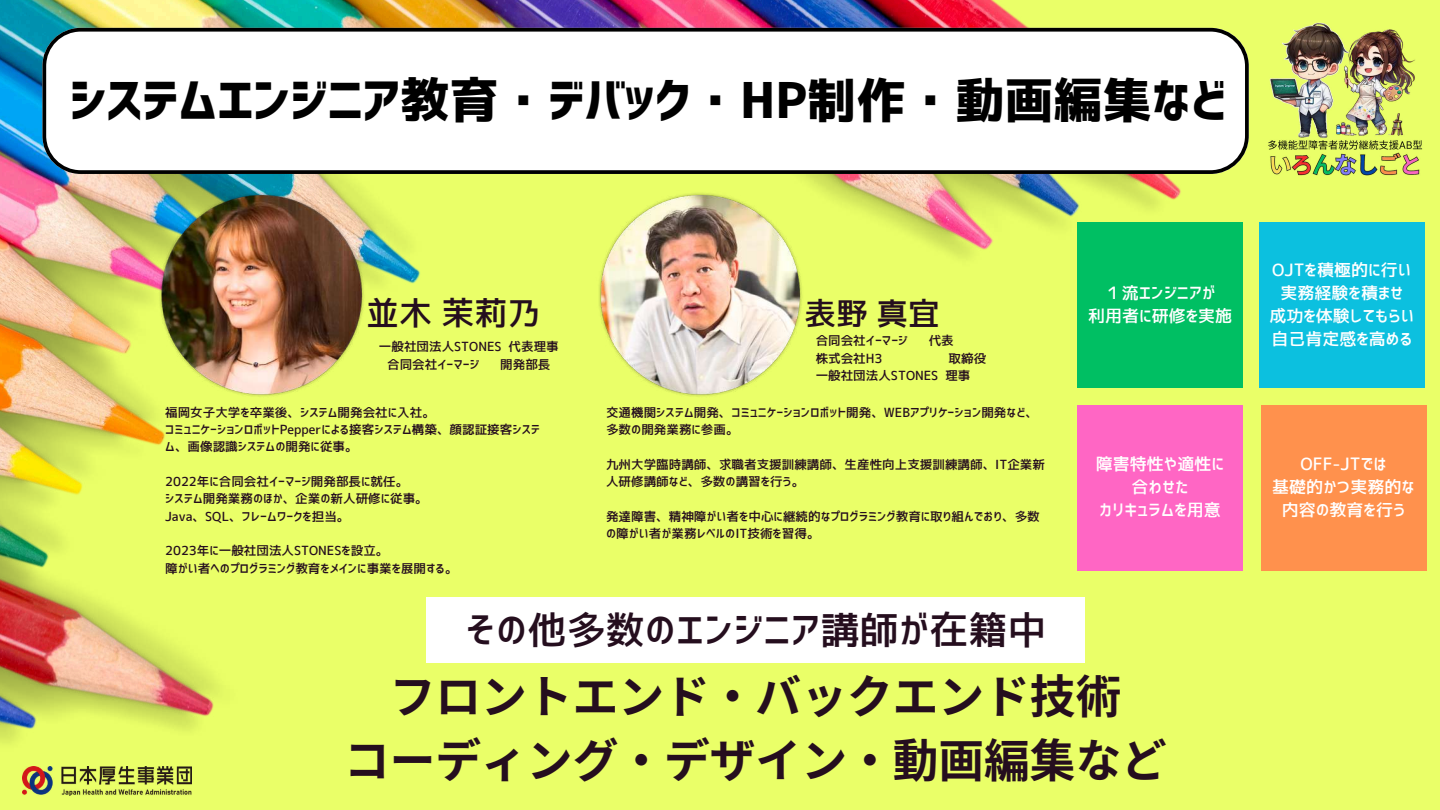
<style>
.page{position:relative;width:1440px;height:810px;background:#eaff68}
.page>*{position:absolute;margin:0;border:0;box-sizing:border-box;transform-origin:0 0}
.t1{font:49.3px "Corporate Logo Bold";color:#000}
.t2{font:700 45.7px/63.8px "Noto Sans CJ Ksc";color:#250e1e;text-align:center}
.t3{font:39px "Corporate Logo Medium";color:#250e1e}
.t4{font:33px "Corporate Logo Medium";color:#250e1e}
.t5{font:31.6px "Corporate Logo Medium";color:#250e1e}
.t6{font:17px/23.2px "Corporate Logo Medium";color:#fff;text-align:center}
.t7{font:12.6px/17.3px "Corporate Logo Medium";color:#250e1e}
</style>
<div class="page">
<img style="left:0;top:0;width:1181px;height:743px">
<div style="left:42px;top:28px;width:1207px;height:146px;background:#fff"></div>
<img style="left:1268px;top:22px;width:155px;height:154px">
<img style="left:22px;top:766px;width:170px;height:29px">
<div style="left:1077px;top:222px;width:166px;height:166px;background:#00bf63"></div>
<div style="left:1077px;top:405px;width:166px;height:166px;background:#ff66c4"></div>
<div style="left:1261px;top:405px;width:165px;height:166px;background:#ff914d"></div>
<div style="left:1259px;top:222px;width:166px;height:166px;background:#0cc0df"></div>
<img style="left:157px;top:190px;width:209px;height:209px">
<img style="left:596px;top:190px;width:209px;height:209px">
<div style="left:426px;top:597px;width:659px;height:66px;background:#fff"></div>
<h1 class="t1" style="left:70px;top:76px;width:1159px">システムエンジニア教育・デバック・HP制作・動画編集など</h1>
<h3 class="t4" style="left:366px;top:297px;width:176px">並木茉莉乃</h3>
<p class="t7" style="left:387px;top:338px;width:173px;text-indent:-8px">一般社団法人STONES 代表理事合同会社イーマージ</p>
<p class="t7" style="left:500px;top:355px;width:52px">開発部長</p>
<p class="t7" style="left:165px;top:403px;width:376px">福岡女子大学を卒業後、システム開発会社に入社。<br>コミュニケーションロボットPepperによる接客システム構築、顔認証接客システム、画像認識システムの開発に従事。</p>
<p class="t7" style="left:165px;top:473px;width:264px">2022年に合同会社イーマージ開発部長に就任。<br>システム開発業務のほか、企業の新人研修に従事。<br>Java、SQL、フレームワークを担当。</p>
<p class="t7" style="left:165px;top:542px;width:294px">2023年に一般社団法人STONESを設立。<br>障がい者へのプログラミング教育をメインに事業を展開する。</p>
<h3 class="t5" style="left:804px;top:297px;width:137px">表野真宜</h3>
<p class="t7" style="left:816px;top:332px;width:94px">合同会社イーマージ</p>
<p class="t7" style="left:929px;top:332px;width:27px">代表</p>
<p class="t7" style="left:816px;top:349px;width:68px">株式会社H3</p>
<p class="t7" style="left:816px;top:349px;width:172px;text-indent:133px">取締役一般社団法人STONES 理事</p>
<p class="t7" style="left:606px;top:403px;width:434px">交通機関システム開発、コミュニケーションロボット開発、WEBアプリケーション開発など、多数の開発業務に参画。</p>
<p class="t7" style="left:606px;top:455px;width:440px">九州大学臨時講師、求職者支援訓練講師、生産性向上支援訓練講師、IT企業新人研修講師など、多数の講習を行う。</p>
<p class="t7" style="left:606px;top:507px;width:435px">発達障害、精神障がい者を中心に継続的なプログラミング教育に取り組んでおり、多数の障がい者が業務レベルのIT技術を習得。</p>
<h3 class="t3" style="left:465px;top:610px;width:583px">その他多数のエンジニア講師が在籍中</h3>
<h3 class="t6" style="left:1088px;top:281px;width:146px">１流エンジニアが<br>利用者に研修を実施</h3>
<h3 class="t6" style="left:1269px;top:258px;width:146px">OJTを積極的に行い実務経験を積ませ<br>成功を体験してもらい自己肯定感を高める</h3>
<h3 class="t6" style="left:1096px;top:452px;width:130px">障害特性や適性に合わせた<br>カリキュラムを用意</h3>
<h3 class="t6" style="left:1272px;top:452px;width:144px">OFF-JTでは<br>基礎的かつ実務的な内容の教育を行う</h3>
<h2 class="t2" style="left:344px;top:662px;width:825px">フロントエンド・バックエンド技術<br>コーディング・デザイン・動画編集など</h2>
</div>
